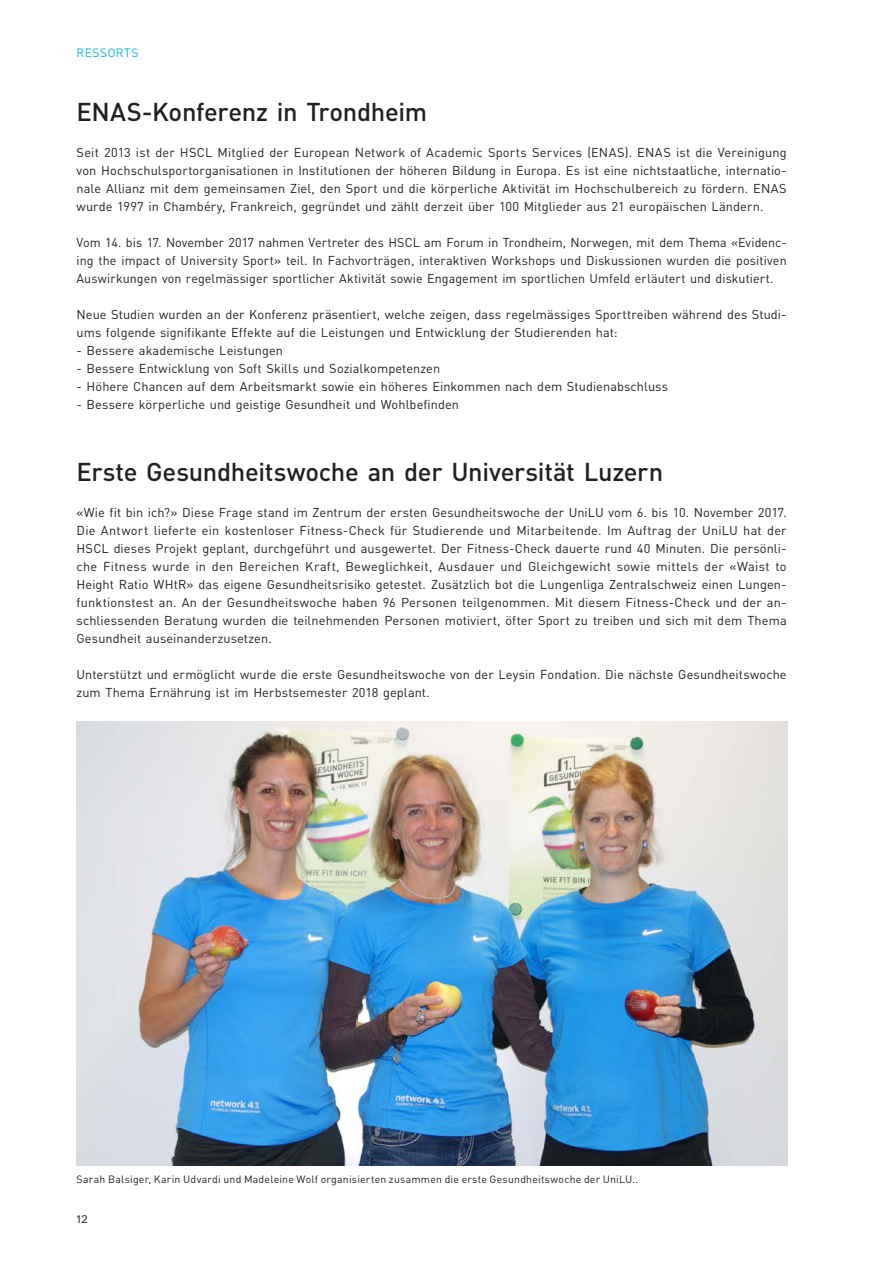
<style>
.page{position:relative;width:893px;height:1263px;background:#fff}
.page>*{position:absolute;margin:0;border:0;box-sizing:border-box;transform-origin:0 0}
.HSCL_Haupttitel{font:500 25.5px "DINOT";letter-spacing:-.01em;color:#231f20}
.HSCL_Lauftext{font:12.75px/18px "DINOT";letter-spacing:.005em;color:#231f20;text-align:justify}
.HSCL_Kopfbereichstit{font:12px "DINOT";letter-spacing:.04em;color:#00b6de}
.HSCL_Bildlegende{font:10.5px "DINOT";letter-spacing:.02em;color:#231f20}
</style>
<div class="page">
<img style="left:77px;top:721px;width:710px;height:444px">
<p class="HSCL_Kopfbereichstit" style="left:77px;top:45px;width:63px">RESSORTS</p>
<p class="HSCL_Haupttitel" style="left:77px;top:96px;width:352px">ENAS-Konferenz in Trondheim</p>
<p class="HSCL_Lauftext" style="left:77px;top:143px;width:712px">Seit 2013 ist der HSCL Mitglied der European Network of Academic Sports Services (ENAS). ENAS ist die Vereinigung von Hochschulsportorganisationen in Institutionen der höheren Bildung in Europa. Es ist eine nichtstaatliche, internatio&shy;nale Allianz mit dem gemeinsamen Ziel, den Sport und die körperliche Aktivität im Hochschulbereich zu fördern. ENAS wurde 1997 in Chambéry, Frankreich, gegründet und zählt derzeit über 100 Mitglieder aus 21 europäischen Ländern.</p>
<p class="HSCL_Lauftext" style="left:77px;top:233px;width:712px">Vom 14. bis 17. November 2017 nahmen Vertreter des HSCL am Forum in Trondheim, Norwegen, mit dem Thema «Evidenc&shy;ing the impact of University Sport» teil. In Fachvorträgen, interaktiven Workshops und Diskussionen wurden die positiven Auswirkungen von regelmässiger sportlicher Aktivität sowie Engagement im sportlichen Umfeld erläutert und diskutiert.</p>
<p class="HSCL_Lauftext" style="left:77px;top:305px;width:712px">Neue Studien wurden an der Konferenz präsentiert, welche zeigen, dass regelmässiges Sporttreiben während des Studi&shy;ums folgende signifikante Effekte auf die Leistungen und Entwicklung der Studierenden hat:</p>
<p class="HSCL_Lauftext" style="left:77px;top:341px;width:208px">- Bessere akademische Leistungen</p>
<p class="HSCL_Lauftext" style="left:77px;top:359px;width:365px">- Bessere Entwicklung von Soft Skills und Sozialkompetenzen</p>
<p class="HSCL_Lauftext" style="left:77px;top:377px;width:593px">- Höhere Chancen auf dem Arbeitsmarkt sowie ein höheres Einkommen nach dem Studienabschluss</p>
<p class="HSCL_Lauftext" style="left:77px;top:395px;width:384px">- Bessere körperliche und geistige Gesundheit und Wohlbefinden</p>
<p class="HSCL_Haupttitel" style="left:77px;top:456px;width:588px">Erste Gesundheitswoche an der Universität Luzern</p>
<p class="HSCL_Lauftext" style="left:77px;top:503px;width:712px">«Wie fit bin ich?» Diese Frage stand im Zentrum der ersten Gesundheitswoche der UniLU vom 6. bis 10. November 2017.<br>Die Antwort lieferte ein kostenloser Fitness-Check für Studierende und Mitarbeitende. Im Auftrag der UniLU hat der HSCL dieses Projekt geplant, durchgeführt und ausgewertet. Der Fitness-Check dauerte rund 40 Minuten. Die persönli&shy;che Fitness wurde in den Bereichen Kraft, Beweglichkeit, Ausdauer und Gleichgewicht sowie mittels der «Waist to Height Ratio WHtR» das eigene Gesundheitsrisiko getestet. Zusätzlich bot die Lungenliga Zentralschweiz einen Lungen&shy;funktionstest an. An der Gesundheitswoche haben 96 Personen teilgenommen. Mit diesem Fitness-Check und der an&shy;schliessenden Beratung wurden die teilnehmenden Personen motiviert, öfter Sport zu treiben und sich mit dem Thema Gesundheit auseinanderzusetzen.</p>
<p class="HSCL_Lauftext" style="left:77px;top:665px;width:712px">Unterstützt und ermöglicht wurde die erste Gesundheitswoche von der Leysin Fondation. Die nächste Gesundheitswoche zum Thema Ernährung ist im Herbstsemester 2018 geplant.</p>
<p class="HSCL_Bildlegende" style="left:77px;top:1173px;width:563px">Sarah Balsiger, Karin Udvardi und Madeleine Wolf organisierten zusammen die erste Gesundheitswoche der UniLU..</p>
<p class="HSCL_Lauftext" style="left:77px;top:1210px;width:13px">12</p>
</div>
